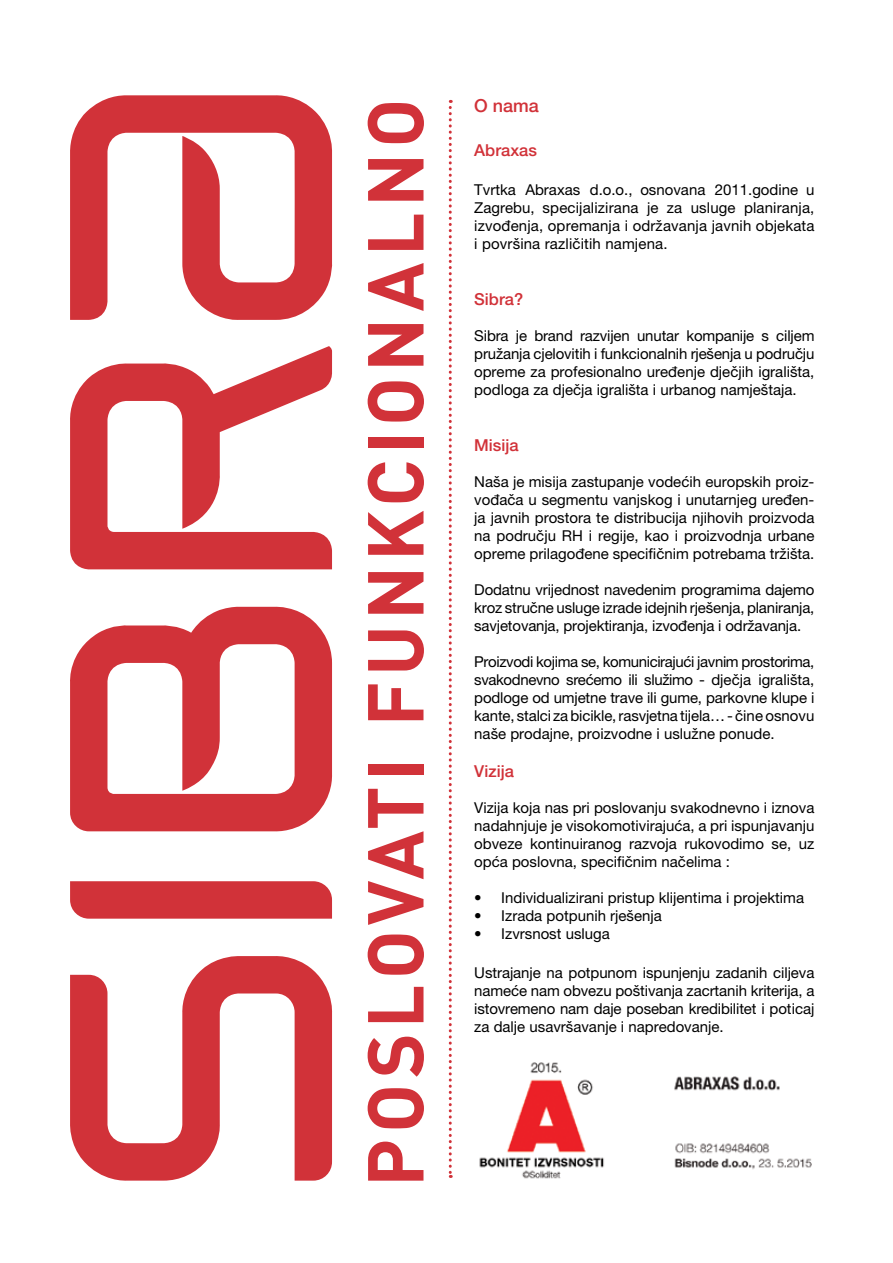
<style>
.page{position:relative;width:893px;height:1263px;background:#fff}
.page>*{position:absolute;margin:0;border:0;box-sizing:border-box;transform-origin:0 0}
.t1{font:500 18px "Helvetica Neue LT Pro";color:#d13138}
.t2{font:500 16.5px "Helvetica Neue LT Pro";color:#d13138}
.t3{font:15px/18px "Helvetica Neue LT Pro";color:#000;text-align:justify}
</style>
<div class="page">
<svg style="left:70px;top:956px;width:263px;height:225px"></svg>
<svg style="left:70px;top:881px;width:262px;height:38px;background:#d2383f"></svg>
<svg style="left:70px;top:606px;width:263px;height:226px;fill:#d13239"></svg>
<svg style="left:70px;top:346px;width:262px;height:223px"></svg>
<svg style="left:70px;top:95px;width:263px;height:225px"></svg>
<svg style="left:368px;top:1141px;width:55px;height:40px"></svg>
<svg style="left:368px;top:1088px;width:56px;height:40px"></svg>
<svg style="left:368px;top:1037px;width:56px;height:40px"></svg>
<svg style="left:368px;top:987px;width:55px;height:35px"></svg>
<svg style="left:368px;top:934px;width:56px;height:41px"></svg>
<svg style="left:368px;top:789px;width:55px;height:136px"></svg>
<div style="left:368px;top:764px;width:55px;height:11px;background:#d13239"></div>
<svg style="left:368px;top:684px;width:55px;height:36px"></svg>
<svg style="left:368px;top:630px;width:56px;height:40px"></svg>
<svg style="left:368px;top:572px;width:55px;height:42px"></svg>
<svg style="left:368px;top:511px;width:55px;height:44px"></svg>
<svg style="left:368px;top:462px;width:56px;height:40px"></svg>
<div style="left:368px;top:437px;width:55px;height:11px;background:#d13239"></div>
<svg style="left:368px;top:381px;width:56px;height:41px"></svg>
<svg style="left:368px;top:324px;width:55px;height:42px"></svg>
<svg style="left:368px;top:263px;width:55px;height:48px"></svg>
<svg style="left:368px;top:215px;width:55px;height:35px"></svg>
<svg style="left:368px;top:159px;width:55px;height:42px"></svg>
<svg style="left:368px;top:103px;width:56px;height:40px"></svg>
<svg style="left:449px;top:100px;width:3px;height:1078px"></svg>
<img style="left:479px;top:1062px;width:333px;height:117px">
<p class="t1" style="left:474px;top:95px;width:66px">O nama</p>
<p class="t2" style="left:474px;top:140px;width:64px">Abraxas</p>
<p class="t3" style="left:474px;top:181px;width:342px">Tvrtka Abraxas d.o.o., osnovana 2011.godine u Zagrebu, specijalizirana je za usluge planiranja, izvođenja, opremanja i održavanja javnih objekata i površina različitih namjena.</p>
<p class="t2" style="left:474px;top:289px;width:50px">Sibra?</p>
<p class="t3" style="left:474px;top:326px;width:342px">Sibra je brand razvijen unutar kompanije s ciljem pružanja cjelovitih i funkcionalnih rješenja u području opreme za profesionalno uređenje dječjih igrališta, podloga za dječja igrališta i urbanog namještaja.</p>
<p class="t2" style="left:474px;top:435px;width:46px">Misija</p>
<p class="t3" style="left:474px;top:472px;width:342px">Naša je misija zastupanje vodećih europskih proiz&shy;vođača u segmentu vanjskog i unutarnjeg uređen&shy;ja javnih prostora te distribucija njihovih proizvoda na području RH i regije, kao i proizvodnja urbane opreme prilagođene specifičnim potrebama tržišta.</p>
<p class="t3" style="left:474px;top:580px;width:342px">Dodatnu vrijednost navedenim programima dajemo kroz stručne usluge izrade idejnih rješenja, planiranja, savjetovanja, projektiranja, izvođenja i održavanja.</p>
<p class="t3" style="left:474px;top:652px;width:342px">Proizvodi kojima se, komunicirajući javnim prostorima, svakodnevno srećemo ili služimo - dječja igrališta, podloge od umjetne trave ili gume, parkovne klupe i kante, stalci za bicikle, rasvjetna tijela… - čine osnovu naše prodajne, proizvodne i uslužne ponude.</p>
<p class="t2" style="left:474px;top:761px;width:41px">Vizija</p>
<p class="t3" style="left:474px;top:798px;width:342px">Vizija koja nas pri poslovanju svakodnevno i iznova nadahnjuje je visokomotivirajuća, a pri ispunjavanju obveze kontinuiranog razvoja rukovodimo se, uz opća poslovna, specifičnim načelima :</p>
<p class="t3" style="left:474px;top:888px;width:331px">• Individualizirani pristup klijentima i projektima</p>
<p class="t3" style="left:474px;top:906px;width:189px">• Izrada potpunih rješenja</p>
<p class="t3" style="left:474px;top:924px;width:137px">• Izvrsnost usluga</p>
<p class="t3" style="left:474px;top:964px;width:342px">Ustrajanje na potpunom ispunjenju zadanih ciljeva nameće nam obvezu poštivanja zacrtanih kriterija, a istovremeno nam daje poseban kredibilitet i poticaj za dalje usavršavanje i napredovanje.</p>
</div>
